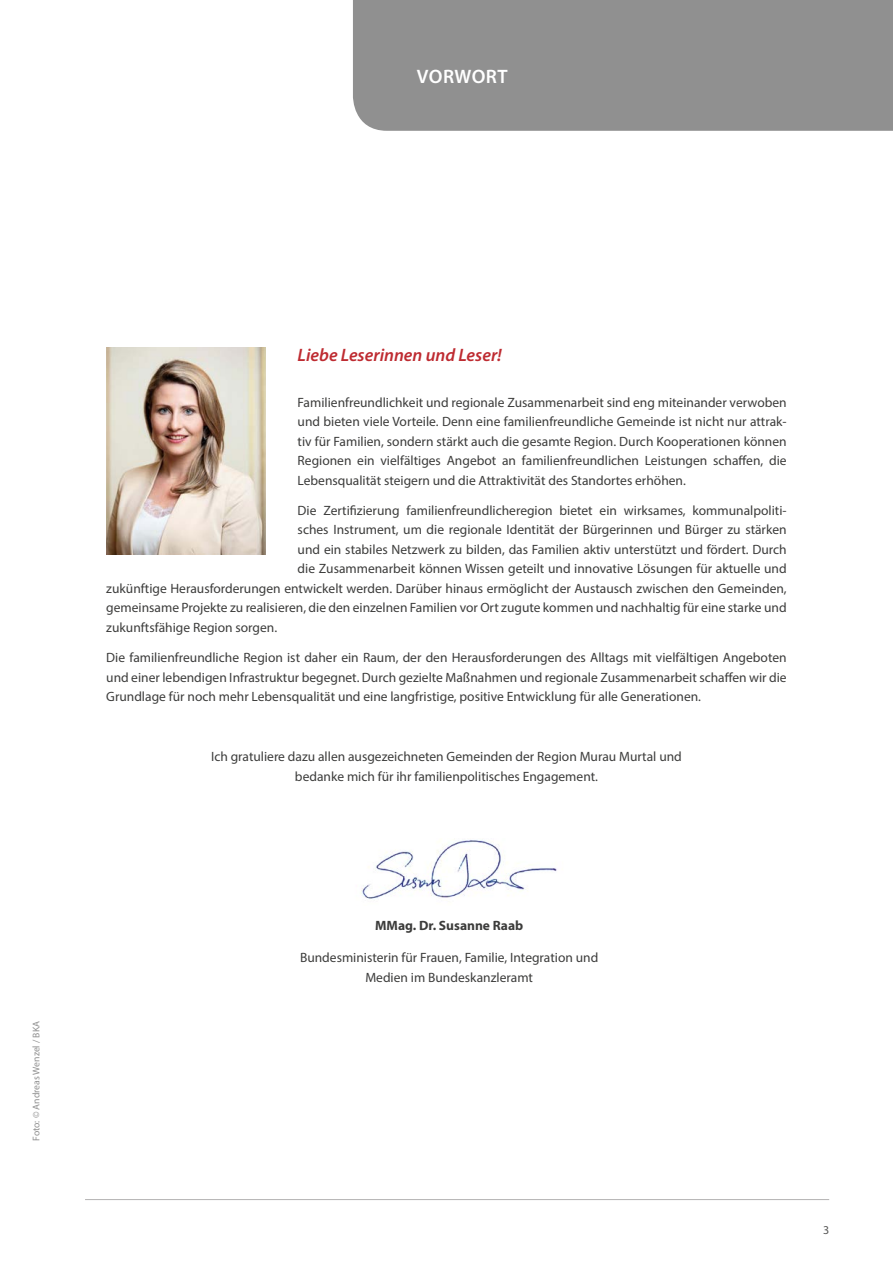
<style>
.page{position:relative;width:893px;height:1263px;background:#fff}
.page>*{position:absolute;margin:0;border:0;box-sizing:border-box;transform-origin:0 0}
.Formatgruppe_1_Überschrift_Inhaltsverzei{font:600 19.5px "Myriad Pro";letter-spacing:.02em;color:#fff}
.Formatgruppe_1_Überschrift_Vorwort_Minis{font:italic 600 18px "Myriad Pro";color:#be2b31}
.Formatgruppe_1_Vorwort_Ministerin{font:13.5px/19.5px "Myriad Pro";color:#3c3c3b;text-align:justify}
.Formatgruppe_1_Vorwort_Ministerin-2{font:700 13.5px "Myriad Pro";color:#3c3c3b}
.t1{font:12px "Myriad Pro";color:#575756}
.Fotocredits{font:9.75px "Myriad Pro";color:#909090}
</style>
<div class="page">
<hr style="left:85px;top:1199px;width:744px;height:1px;background:#b3b2b2">
<div style="left:353px;top:0;width:540px;height:131px;background:#909090"></div>
<img style="left:106px;top:347px;width:159px;height:207px">
<img style="left:360px;top:840px;width:197px;height:59px">
<h1 class="Formatgruppe_1_Überschrift_Inhaltsverzei" style="left:417px;top:64px;width:92px">VORWORT</h1>
<p class="Fotocredits" style="left:30px;top:1141px;width:121px;rotate:-90deg">Foto: © Andreas Wenzel / BKA</p>
<h1 class="Formatgruppe_1_Überschrift_Vorwort_Minis" style="left:298px;top:343px;width:206px">Liebe Leserinnen und Leser!</h1>
<p class="Formatgruppe_1_Vorwort_Ministerin" style="left:298px;top:392px;width:491px">Familienfreundlichkeit und regionale Zusammenarbeit sind eng miteinander verwoben und bieten viele Vorteile. Denn eine familienfreundliche Gemeinde ist nicht nur attrak&shy;tiv für Familien, sondern stärkt auch die gesamte Region. Durch Kooperationen können Regionen ein vielfältiges Angebot an familienfreundlichen Leistungen schaffen, die Lebensqualität steigern und die Attraktivität des Standortes erhöhen.</p>
<p class="Formatgruppe_1_Vorwort_Ministerin" style="left:298px;top:500px;width:490px">Die Zertifizierung familienfreundlicheregion bietet ein wirksames, kommunalpoliti-</p>
<p class="Formatgruppe_1_Vorwort_Ministerin" style="left:298px;top:520px;width:491px">sches Instrument, um die regionale Identität der Bürgerinnen und Bürger zu stärken</p>
<p class="Formatgruppe_1_Vorwort_Ministerin" style="left:298px;top:539px;width:491px">und ein stabiles Netzwerk zu bilden, das Familien aktiv unterstützt und fördert. Durch</p>
<p class="Formatgruppe_1_Vorwort_Ministerin" style="left:298px;top:559px;width:490px">die Zusammenarbeit können Wissen geteilt und innovative Lösungen für aktuelle und</p>
<p class="Formatgruppe_1_Vorwort_Ministerin" style="left:106px;top:578px;width:682px">zukünftige Herausforderungen entwickelt werden. Darüber hinaus ermöglicht der Austausch zwischen den Gemeinden,</p>
<p class="Formatgruppe_1_Vorwort_Ministerin" style="left:106px;top:598px;width:682px">gemeinsame Projekte zu realisieren, die den einzelnen Familien vor Ort zugute kommen und nachhaltig für eine starke und</p>
<p class="Formatgruppe_1_Vorwort_Ministerin" style="left:106px;top:617px;width:172px">zukunftsfähige Region sorgen.</p>
<p class="Formatgruppe_1_Vorwort_Ministerin" style="left:106px;top:647px;width:682px">Die familienfreundliche Region ist daher ein Raum, der den Herausforderungen des Alltags mit vielfältigen Angeboten und einer lebendigen Infrastruktur begegnet. Durch gezielte Maßnahmen und regionale Zusammenarbeit schaffen wir die Grundlage für noch mehr Lebensqualität und eine langfristige, positive Entwicklung für alle Generationen.</p>
<p class="Formatgruppe_1_Vorwort_Ministerin" style="left:211px;top:747px;width:472px;text-align:center">Ich gratuliere dazu allen ausgezeichneten Gemeinden der Region Murau Murtal und bedanke mich für ihr familienpolitisches Engagement.</p>
<p class="Formatgruppe_1_Vorwort_Ministerin-2" style="left:375px;top:916px;width:150px">MMag. Dr. Susanne Raab</p>
<p class="Formatgruppe_1_Vorwort_Ministerin" style="left:300px;top:948px;width:300px;text-align:center">Bundesministerin für Frauen, Familie, Integration und<br>Medien im Bundeskanzleramt</p>
<p class="t1" style="left:823px;top:1222px;width:8px">3</p>
</div>
